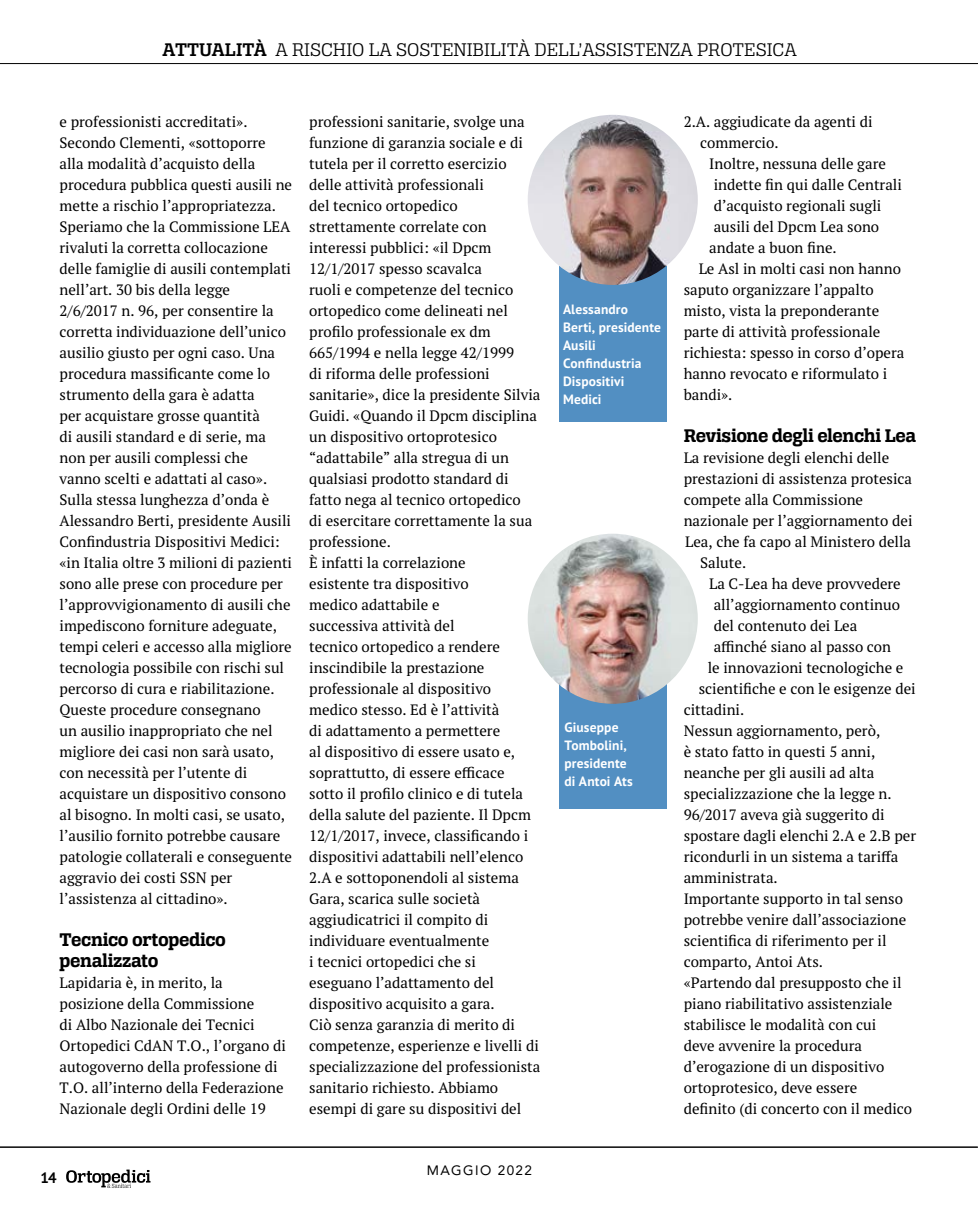
<style>
.page{position:relative;width:978px;height:1212px;background:#fff}
.page>*{position:absolute;margin:0;border:0;box-sizing:border-box;transform-origin:0 0}
.t1{font:19.5px "Alianza Slab 300";color:#000}
.OS_Titoletto{font:19.5px/21px "Alianza Slab 700";letter-spacing:-.02em;color:#000}
.OS_Testo{font:15px/21px "PT Serif Pro";color:#000}
.t2{font:700 15px "PT Sans Pro";color:#000}
.OS_Dida{font:700 13.5px/18px "PT Sans Pro";letter-spacing:.01em;color:#fff}
.t3{font:13.5px "Avenir LT Std";letter-spacing:.105em;color:#000}
.s1{font-family:"Alianza Slab 600"}
</style>
<div class="page">
<svg style="left:66px;top:1169px;width:84px;height:19px"></svg>
<hr style="left:0;top:1147px;width:978px;height:1px;background:#000">
<hr style="left:0;top:63px;width:978px;height:1px;background:#000">
<div style="left:559px;top:266px;width:108px;height:156px;background:#528fc2"></div>
<div style="left:559px;top:680px;width:108px;height:128px;background:#528fc2"></div>
<img style="left:528px;top:115px;width:170px;height:170px;border-radius:85px">
<img style="left:528px;top:534px;width:170px;height:170px;border-radius:85px">
<h1 class="t1" style="left:163px;top:39px;width:635px"><span class="s1">Attualità</span> A RISCHIO LA SOSTENIBILITÀ DELL’ASSISTENZA PROTESICA</h1>
<p class="OS_Testo" style="left:60px;top:111px;width:234px">e professionisti accreditati».<br>Secondo Clementi, «sottoporre alla modalità d’acquisto della procedura pubblica questi ausili ne mette a rischio l’appropriatezza.<br>Speriamo che la Commissione LEA rivaluti la corretta collocazione delle famiglie di ausili contemplati nell’art. 30 bis della legge<br>2/6/2017 n. 96, per consentire la corretta individuazione dell’unico ausilio giusto per ogni caso. Una procedura massificante come lo strumento della gara è adatta<br>per acquistare grosse quantità<br>di ausili standard e di serie, ma non per ausili complessi che vanno scelti e adattati al caso».<br>Sulla stessa lunghezza d’onda è Alessandro Berti, presidente Ausili Confindustria Dispositivi Medici: «in Italia oltre 3 milioni di pazienti sono alle prese con procedure per l’approvvigionamento di ausili che impediscono forniture adeguate, tempi celeri e accesso alla migliore tecnologia possibile con rischi sul percorso di cura e riabilitazione.<br>Queste procedure consegnano<br>un ausilio inappropriato che nel migliore dei casi non sarà usato, con necessità per l’utente di acquistare un dispositivo consono al bisogno. In molti casi, se usato, l’ausilio fornito potrebbe causare patologie collaterali e conseguente aggravio dei costi SSN per l’assistenza al cittadino».</p>
<p class="OS_Titoletto" style="left:60px;top:930px;width:168px">Tecnico ortopedico penalizzato</p>
<p class="OS_Testo" style="left:60px;top:972px;width:228px">Lapidaria è, in merito, la posizione della Commissione<br>di Albo Nazionale dei Tecnici<br>Ortopedici CdAN T.O., l’organo di autogoverno della professione di<br>T.O. all’interno della Federazione<br>Nazionale degli Ordini delle 19</p>
<p class="OS_Testo" style="left:309px;top:111px;width:233px">professioni sanitarie, svolge una funzione di garanzia sociale e di tutela per il corretto esercizio delle attività professionali<br>del tecnico ortopedico strettamente correlate con interessi pubblici: «il Dpcm<br>12/1/2017 spesso scavalca<br>ruoli e competenze del tecnico ortopedico come delineati nel profilo professionale ex dm<br>665/1994 e nella legge 42/1999<br>di riforma delle professioni sanitarie», dice la presidente Silvia<br>Guidi. «Quando il Dpcm disciplina un dispositivo ortoprotesico “adattabile” alla stregua di un qualsiasi prodotto standard di fatto nega al tecnico ortopedico<br>di esercitare correttamente la sua professione.</p>
<p class="OS_Testo" style="left:309px;top:552px;width:233px">È infatti la correlazione<br>esistente tra dispositivo<br>medico adattabile e<br>successiva attività del<br>tecnico ortopedico a rendere inscindibile la prestazione professionale al dispositivo medico stesso. Ed è l’attività<br>di adattamento a permettere<br>al dispositivo di essere usato e, soprattutto, di essere efficace sotto il profilo clinico e di tutela della salute del paziente. Il Dpcm<br>12/1/2017, invece, classificando i dispositivi adattabili nell’elenco<br>2.A e sottoponendoli al sistema<br>Gara, scarica sulle società aggiudicatrici il compito di individuare eventualmente<br>i tecnici ortopedici che si eseguano l’adattamento del dispositivo acquisito a gara.<br>Ciò senza garanzia di merito di competenze, esperienze e livelli di specializzazione del professionista sanitario richiesto. Abbiamo esempi di gare su dispositivi del</p>
<p class="t2" style="left:40px;top:1168px;width:18px">14</p>
<p class="t3" style="left:427px;top:1163px;width:107px">MAGGIO 2022</p>
<p class="OS_Dida" style="left:563px;top:300px;width:99px">Alessandro<br>Berti, presidente<br>Ausili<br>Confindustria<br>Dispositivi<br>Medici</p>
<p class="OS_Dida" style="left:565px;top:718px;width:70px">Giuseppe<br>Tombolini, presidente di Antoi Ats</p>
<p class="OS_Testo" style="left:700px;top:111px;width:174px;text-indent:-16px">2.A. aggiudicate da agenti di commercio.</p>
<p class="OS_Testo" style="left:709px;top:153px;width:178px">Inoltre, nessuna delle gare</p>
<p class="OS_Testo" style="left:714px;top:174px;width:190px">indette fin qui dalle Centrali</p>
<p class="OS_Testo" style="left:714px;top:195px;width:169px">d’acquisto regionali sugli</p>
<p class="OS_Testo" style="left:714px;top:216px;width:167px">ausili del Dpcm Lea sono</p>
<p class="OS_Testo" style="left:709px;top:237px;width:129px">andate a buon fine.</p>
<p class="OS_Testo" style="left:684px;top:258px;width:222px;text-indent:15px">Le Asl in molti casi non hanno saputo organizzare l’appalto misto, vista la preponderante parte di attività professionale richiesta: spesso in corso d’opera hanno revocato e riformulato i bandi».</p>
<p class="OS_Titoletto" style="left:684px;top:426px;width:234px">Revisione degli elenchi Lea</p>
<p class="OS_Testo" style="left:684px;top:447px;width:207px">La revisione degli elenchi delle</p>
<p class="OS_Testo" style="left:684px;top:468px;width:230px">prestazioni di assistenza protesica</p>
<p class="OS_Testo" style="left:684px;top:489px;width:181px">compete alla Commissione</p>
<p class="OS_Testo" style="left:684px;top:510px;width:230px">nazionale per l’aggiornamento dei</p>
<p class="OS_Testo" style="left:685px;top:531px;width:228px">Lea, che fa capo al Ministero della</p>
<p class="OS_Testo" style="left:700px;top:552px;width:48px">Salute.</p>
<p class="OS_Testo" style="left:709px;top:573px;width:193px">La C-Lea ha deve provvedere</p>
<p class="OS_Testo" style="left:714px;top:594px;width:188px">all’aggiornamento continuo</p>
<p class="OS_Testo" style="left:714px;top:615px;width:145px">del contenuto dei Lea</p>
<p class="OS_Testo" style="left:714px;top:636px;width:179px">affinché siano al passo con</p>
<p class="OS_Testo" style="left:708px;top:657px;width:197px">le innovazioni tecnologiche e</p>
<p class="OS_Testo" style="left:699px;top:678px;width:219px">scientifiche e con le esigenze dei</p>
<p class="OS_Testo" style="left:684px;top:699px;width:62px">cittadini.</p>
<p class="OS_Testo" style="left:684px;top:720px;width:234px">Nessun aggiornamento, però,<br>è stato fatto in questi 5 anni, neanche per gli ausili ad alta specializzazione che la legge n.<br>96/2017 aveva già suggerito di spostare dagli elenchi 2.A e 2.B per ricondurli in un sistema a tariffa amministrata.</p>
<p class="OS_Testo" style="left:684px;top:888px;width:224px">Importante supporto in tal senso potrebbe venire dall’associazione scientifica di riferimento per il comparto, Antoi Ats.</p>
<p class="OS_Testo" style="left:684px;top:972px;width:230px">«Partendo dal presupposto che il piano riabilitativo assistenziale stabilisce le modalità con cui<br>deve avvenire la procedura d’erogazione di un dispositivo ortoprotesico, deve essere definito (di concerto con il medico</p>
</div>
